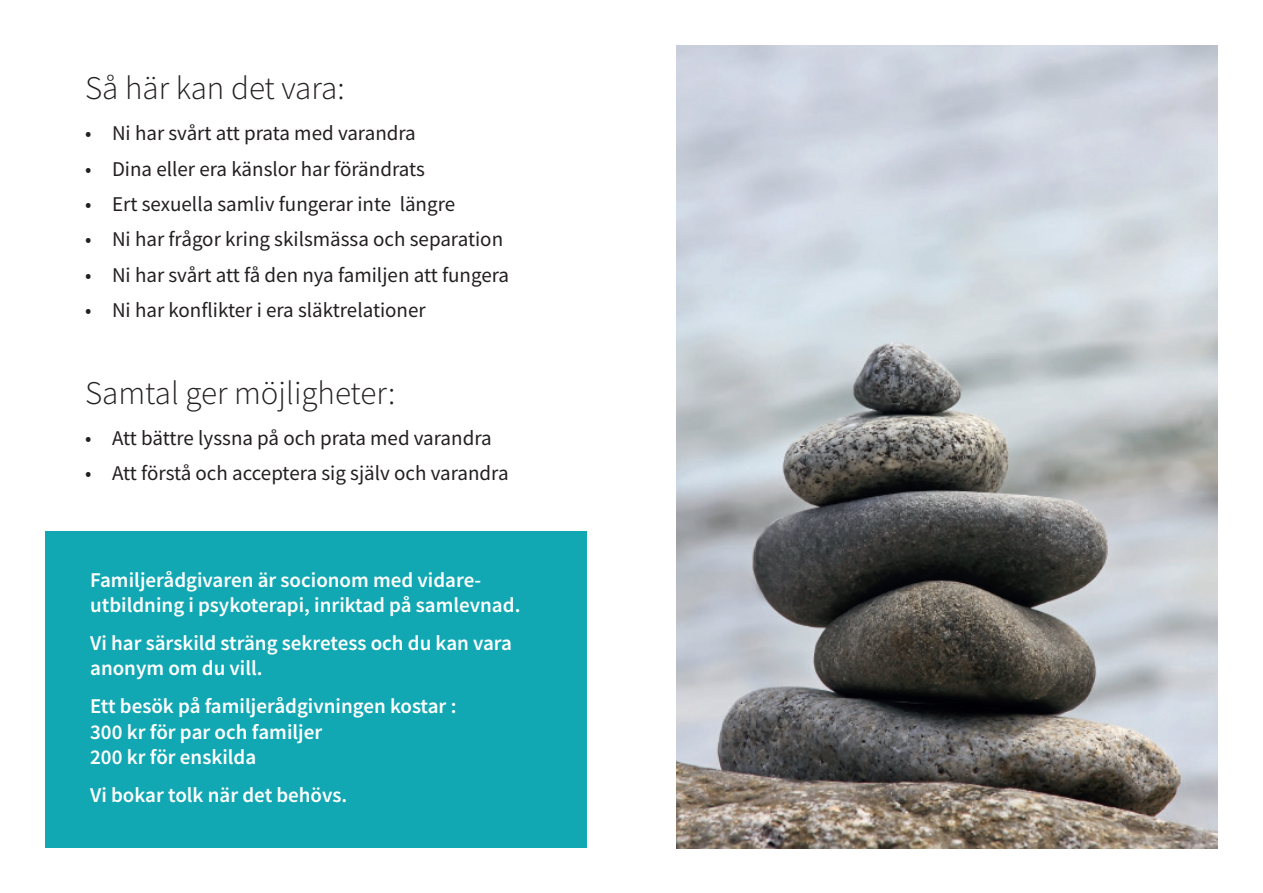
<style>
.page{position:relative;width:1263px;height:893px;background:#fff}
.page>*{position:absolute;margin:0;border:0;box-sizing:border-box;transform-origin:0 0}
.t1{font:300 33px "Source Sans Pro";color:#231f20}
.t2{font:21px "Source Sans Pro";color:#231f20}
.t3{font:600 21px/25.2px "Source Sans Pro";color:#fff}
</style>
<div class="page">
<div style="left:45px;top:531px;width:541px;height:317px;background:#11a8b4"></div>
<img style="left:676px;top:45px;width:542px;height:803px">
<h1 class="t1" style="left:85px;top:68px;width:261px">Så här kan det vara:</h1>
<p class="t2" style="left:85px;top:120px;width:332px">• Ni har svårt att prata med varandra</p>
<p class="t2" style="left:85px;top:155px;width:341px">• Dina eller era känslor har förändrats</p>
<p class="t2" style="left:85px;top:191px;width:372px">• Ert sexuella samliv fungerar inte längre</p>
<p class="t2" style="left:85px;top:226px;width:420px">• Ni har frågor kring skilsmässa och separation</p>
<p class="t2" style="left:85px;top:261px;width:426px">• Ni har svårt att få den nya familjen att fungera</p>
<p class="t2" style="left:85px;top:296px;width:342px">• Ni har konflikter i era släktrelationer</p>
<h1 class="t1" style="left:85px;top:372px;width:312px">Samtal ger möjligheter:</h1>
<p class="t2" style="left:85px;top:425px;width:408px">• Att bättre lyssna på och prata med varandra</p>
<p class="t2" style="left:85px;top:460px;width:425px">• Att förstå och acceptera sig själv och varandra</p>
<p class="t3" style="left:90px;top:567px;width:432px">Familjerådgivaren är socionom med vidare&shy;utbildning i psykoterapi, inriktad på samlevnad.</p>
<p class="t3" style="left:90px;top:630px;width:423px">Vi har särskild sträng sekretess och du kan vara anonym om du vill.</p>
<p class="t3" style="left:90px;top:694px;width:368px">Ett besök på familjerådgivningen kostar :<br>300 kr för par och familjer<br>200 kr för enskilda</p>
<p class="t3" style="left:90px;top:782px;width:259px">Vi bokar tolk när det behövs.</p>
</div>
